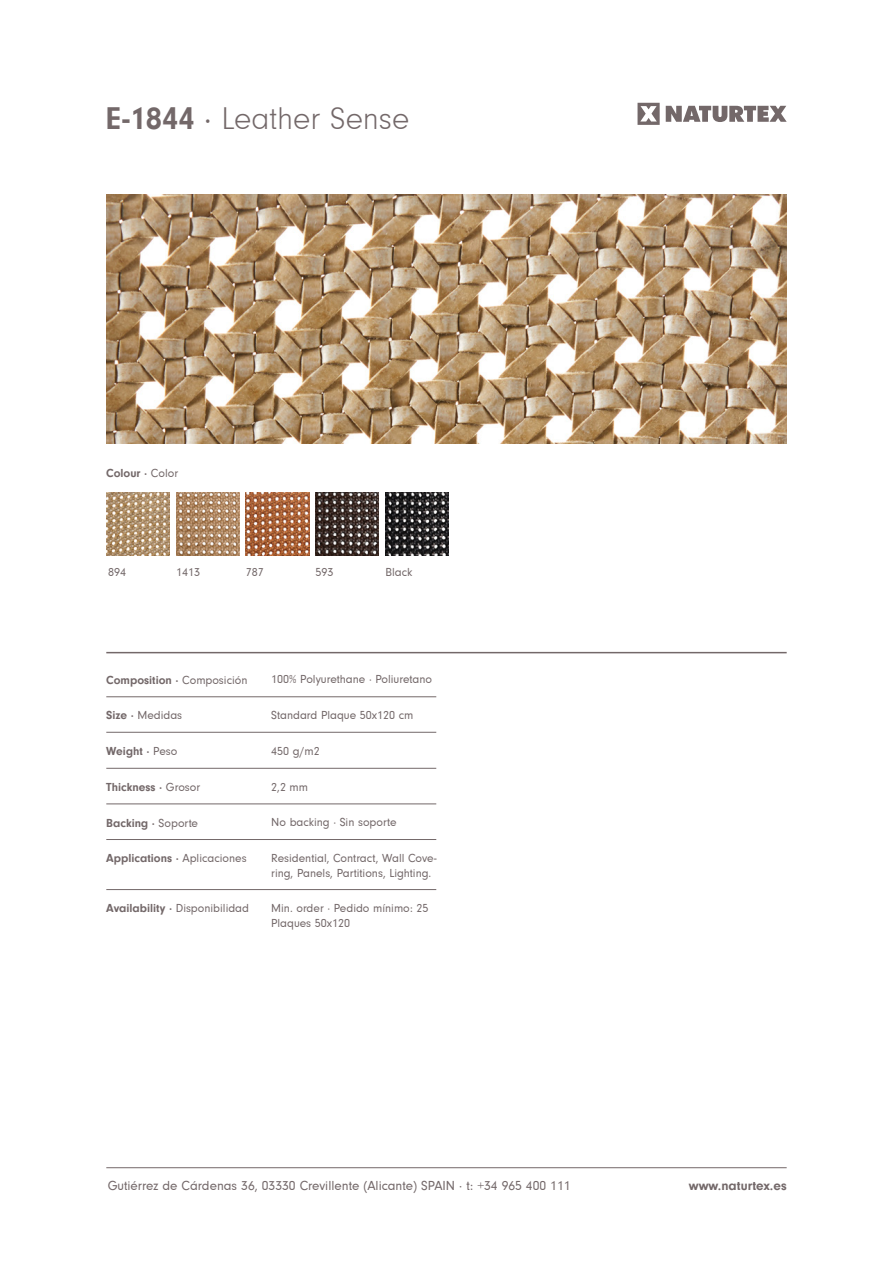
<style>
.page{position:relative;width:893px;height:1263px;background:#fff}
.page>*{position:absolute;margin:0;border:0;box-sizing:border-box;transform-origin:0 0}
.t1{font:300 32.4px "Neuzeit Gro";color:#736869}
.t2{font:13.5px "Neuzeit Gro";color:#736869}
.t3{font:700 13.5px "Neuzeit Gro";color:#736869}
.t4{font:12px/14.4px "Neuzeit Gro";color:#736869}
.t5{font:700 12px "Neuzeit Gro";color:#736869}
.s1{font-weight:700}
.s2{font-weight:400}
</style>
<div class="page">
<svg style="left:637px;top:103px;width:150px;height:22px"></svg>
<hr style="left:106px;top:696px;width:330px;height:1px;background:#736869">
<hr style="left:106px;top:732px;width:330px;height:1px;background:#736869">
<hr style="left:106px;top:768px;width:330px;height:1px;background:#736869">
<hr style="left:106px;top:839px;width:330px;height:1px;background:#736869">
<hr style="left:106px;top:889px;width:330px;height:1px;background:#736869">
<hr style="left:106px;top:804px;width:330px;height:1px;background:#736869">
<img style="left:176px;top:493px;width:63px;height:63px">
<img style="left:106px;top:194px;width:681px;height:250px">
<hr style="left:106px;top:652px;width:681px;height:1px;background:#736869">
<img style="left:246px;top:493px;width:63px;height:63px">
<img style="left:385px;top:493px;width:64px;height:63px">
<img style="left:106px;top:493px;width:64px;height:63px">
<img style="left:316px;top:493px;width:63px;height:63px">
<hr style="left:106px;top:1167px;width:681px;height:1px;background:#736869">
<p class="t1" style="left:106px;top:101px;width:305px"><span class="s1">E-1844</span> <span class="s2">·</span> Leather Sense</p>
<p class="t5" style="left:106px;top:467px;width:73px">Colour · <span class="s2">Color</span></p>
<p class="t4" style="left:108px;top:565px;width:19px">894</p>
<p class="t4" style="left:176px;top:565px;width:25px">1413</p>
<p class="t4" style="left:246px;top:565px;width:19px">787</p>
<p class="t4" style="left:316px;top:565px;width:19px">593</p>
<p class="t4" style="left:385px;top:565px;width:28px">Black</p>
<p class="t5" style="left:106px;top:673px;width:143px">Composition · <span class="s2">Composición</span></p>
<p class="t4" style="left:106px;top:708px;width:77px"><span class="s1">Size ·</span> Medidas</p>
<p class="t5" style="left:106px;top:744px;width:73px">Weight · <span class="s2">Peso</span></p>
<p class="t5" style="left:106px;top:780px;width:95px">Thickness · <span class="s2">Grosor</span></p>
<p class="t5" style="left:106px;top:816px;width:93px">Backing · <span class="s2">Soporte</span></p>
<p class="t5" style="left:106px;top:852px;width:142px">Applications · <span class="s2">Aplicaciones</span></p>
<p class="t4" style="left:106px;top:901px;width:144px"><span class="s1">Availability ·</span> Disponibilidad</p>
<p class="t4" style="left:271px;top:672px;width:162px">100% Polyurethane · Poliuretano</p>
<p class="t4" style="left:271px;top:708px;width:144px">Standard Plaque 50x120 cm</p>
<p class="t4" style="left:271px;top:744px;width:50px">450 g/m2</p>
<p class="t4" style="left:271px;top:780px;width:38px">2,2 mm</p>
<p class="t4" style="left:271px;top:815px;width:127px">No backing · Sin soporte</p>
<p class="t4" style="left:271px;top:851px;width:167px">Residential, Contract, Wall Cove&shy;ring, Panels, Partitions, Lighting.</p>
<p class="t4" style="left:271px;top:901px;width:159px">Min. order · Pedido mínimo: 25<br>Plaques 50x120</p>
<p class="t2" style="left:108px;top:1178px;width:464px">Gutiérrez de Cárdenas 36, 03330 Crevillente (Alicante) SPAIN · t: +34 965 400 111</p>
<p class="t3" style="left:689px;top:1178px;width:99px">www.naturtex.es</p>
</div>
